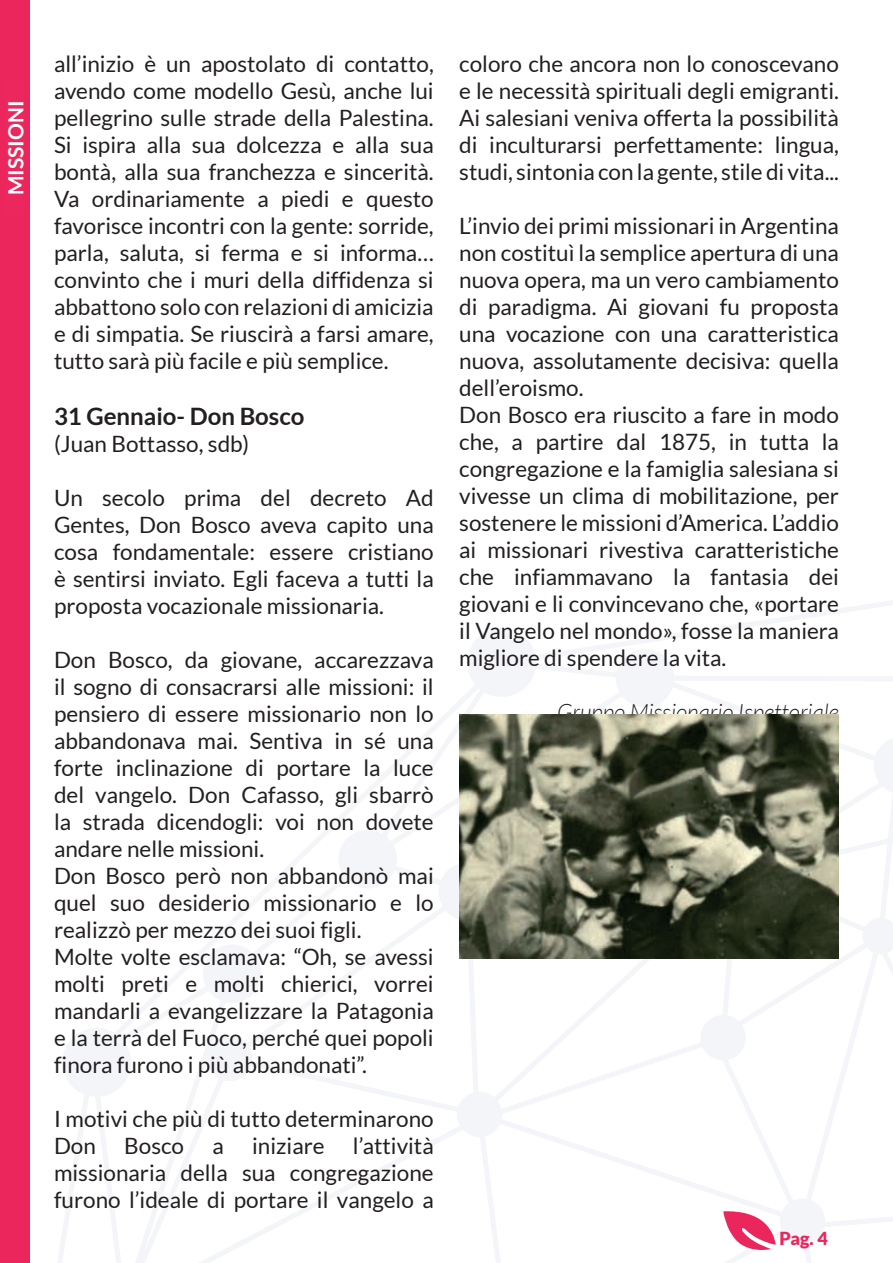
<style>
.page{position:relative;width:893px;height:1263px;background:#fff}
.page>*{position:absolute;margin:0;border:0;box-sizing:border-box;transform-origin:0 0}
.t1{font:700 24px "Lato";color:#231f20}
.t2{font:22.5px/27px "Lato";color:#231f20;text-align:justify}
.t3{font:italic 300 22.5px "Lato";color:#231f20}
.t4{font:700 21px "Lato";color:#fff}
.t5{font:900 18px "Lato";color:#ea265c}
</style>
<div class="page">
<svg style="left:58px;top:601px;width:835px;height:662px"></svg>
<div style="left:0;top:0;width:30px;height:1263px;background:#ea265c"></div>
<svg style="left:719px;top:1208px;width:61px;height:45px"></svg>
<img style="left:459px;top:714px;width:380px;height:244px">
<p class="t4" style="left:4px;top:195px;width:96px;rotate:-90deg">MISSIONI</p>
<p class="t2" style="left:54px;top:50px;width:381px">all’inizio è un apostolato di contatto, avendo come modello Gesù, anche lui pellegrino sulle strade della Palestina.<br>Si ispira alla sua dolcezza e alla sua bontà, alla sua franchezza e sincerità.<br>Va ordinariamente a piedi e questo favorisce incontri con la gente: sorride, parla, saluta, si ferma e si informa… convinto che i muri della diffidenza si abbattono solo con relazioni di amicizia e di simpatia. Se riuscirà a farsi amare, tutto sarà più facile e più semplice.</p>
<p class="t1" style="left:54px;top:402px;width:252px">31 Gennaio- Don Bosco</p>
<p class="t2" style="left:54px;top:430px;width:197px">(Juan Bottasso, sdb)</p>
<p class="t2" style="left:54px;top:484px;width:381px">Un secolo prima del decreto Ad Gentes, Don Bosco aveva capito una cosa fondamentale: essere cristiano è sentirsi inviato. Egli faceva a tutti la proposta vocazionale missionaria.</p>
<p class="t2" style="left:54px;top:646px;width:381px;text-align:left">Don Bosco, da giovane, accarezzava il sogno di consacrarsi alle missioni: il pensiero di essere missionario non lo abbandonava mai. Sentiva in sé una forte inclinazione di portare la luce del vangelo. Don Cafasso, gli sbarrò la strada dicendogli: voi non dovete andare nelle missioni.<br>Don Bosco però non abbandonò mai quel suo desiderio missionario e lo realizzò per mezzo dei suoi figli.<br>Molte volte esclamava: “Oh, se avessi molti preti e molti chierici, vorrei mandarli a evangelizzare la Patagonia e la terrà del Fuoco, perché quei popoli finora furono i più abbandonati”.</p>
<p class="t2" style="left:54px;top:1105px;width:381px">I motivi che più di tutto determinarono<br>Don</p>
<p class="t2" style="left:54px;top:1132px;width:381px;text-indent:299px">l’attività missionaria della sua congregazione furono l’ideale di portare il vangelo a</p>
<p class="t2" style="left:124px;top:1132px;width:61px">Bosco</p>
<p class="t2" style="left:212px;top:1132px;width:13px">a</p>
<p class="t2" style="left:252px;top:1132px;width:74px">iniziare</p>
<p class="t2" style="left:459px;top:50px;width:381px">coloro che ancora non lo conoscevano e le necessità spirituali degli emigranti.<br>Ai salesiani veniva offerta la possibilità di inculturarsi perfettamente: lingua, studi, sintonia con la gente, stile di vita...</p>
<p class="t2" style="left:459px;top:212px;width:381px;text-align:left">L’invio dei primi missionari in Argentina non costituì la semplice apertura di una nuova opera, ma un vero cambiamento di paradigma. Ai giovani fu proposta una vocazione con una caratteristica nuova, assolutamente decisiva: quella dell’eroismo.<br>Don Bosco era riuscito a fare in modo che, a partire dal 1875, in tutta la congregazione e la famiglia salesiana si vivesse un clima di mobilitazione, per sostenere le missioni d’America. L’addio ai missionari rivestiva caratteristiche che infiammavano la fantasia dei giovani e li convincevano che, «portare il Vangelo nel mondo», fosse la maniera migliore di spendere la vita.</p>
<p class="t3" style="left:557px;top:700px;width:283px">Gruppo Missionario Ispettoriale</p>
<p class="t5" style="left:779px;top:1228px;width:50px">Pag. 4</p>
</div>
